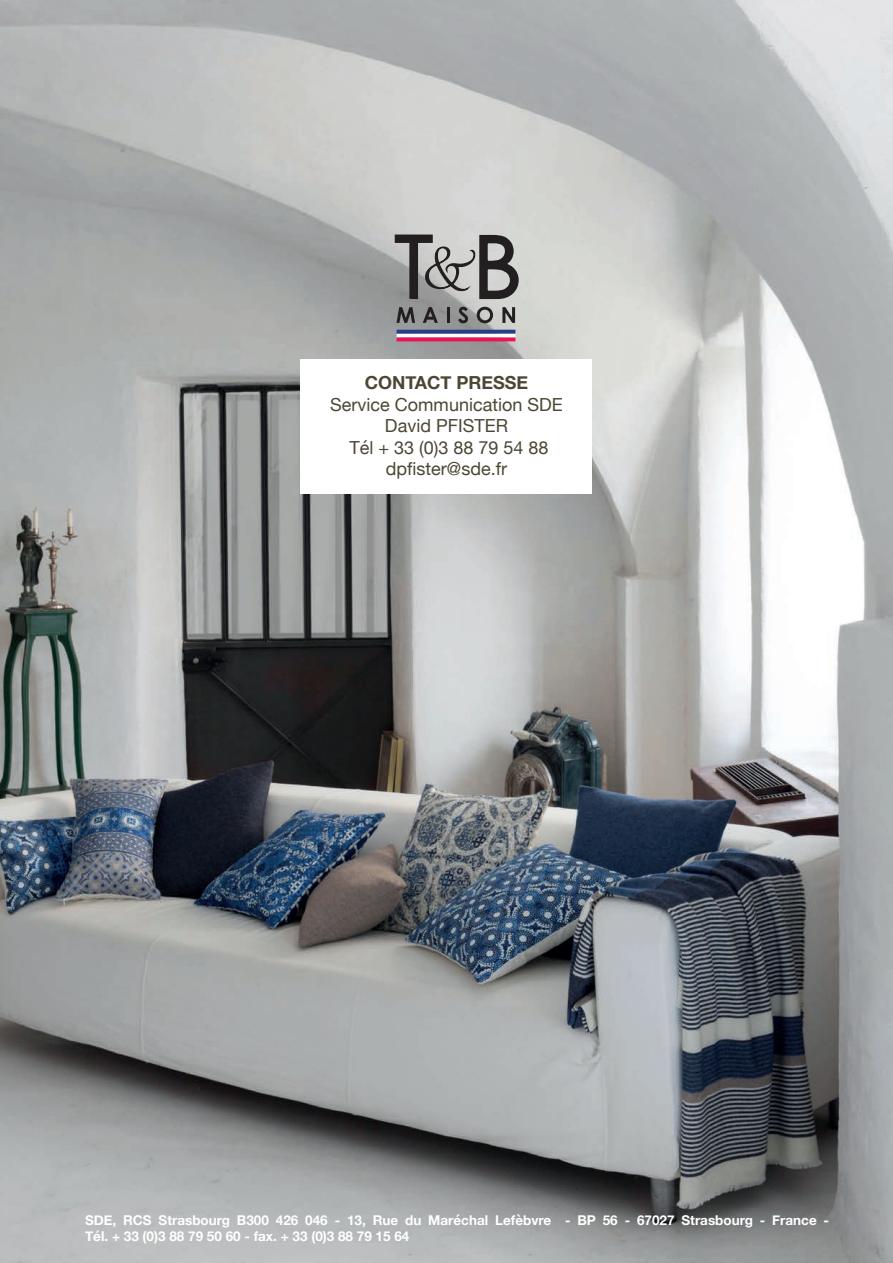
<style>
.page{position:relative;width:893px;height:1263px;background:#fff}
.page>*{position:absolute;margin:0;border:0;box-sizing:border-box;transform-origin:0 0}
.t1{font:18px/21.6px "Helvetica Neue";color:#4c4734;text-align:center}
.t2{font:700 18px "Helvetica Neue";color:#4c4734}
.t3{font:700 13.5px/16.2px "Helvetica Neue";color:#fff}
</style>
<div class="page">
<img style="left:0;top:0;width:892px;height:1263px">
<div style="left:301px;top:359px;width:291px;height:134px;background:#fff"></div>
<hr style="left:397px;top:334px;width:118px;height:3px;background:#fff">
<svg style="left:397px;top:330px;width:118px;height:4px"></svg>
<svg style="left:397px;top:337px;width:118px;height:4px"></svg>
<svg style="left:394px;top:233px;width:126px;height:67px"></svg>
<svg style="left:396px;top:307px;width:19px;height:16px"></svg>
<svg style="left:423px;top:307px;width:15px;height:16px"></svg>
<hr style="left:447px;top:307px;width:3px;height:16px;background:#231f20">
<svg style="left:458px;top:307px;width:10px;height:16px"></svg>
<svg style="left:477px;top:307px;width:16px;height:16px"></svg>
<svg style="left:502px;top:307px;width:13px;height:16px"></svg>
<h1 class="t2" style="left:365px;top:368px;width:165px">CONTACT PRESSE</h1>
<h1 class="t1" style="left:330px;top:394px;width:234px">Service Communication SDE<br>David PFISTER<br>Tél + 33 (0)3 88 79 54 88 dpfister@sde.fr</h1>
<p class="t3" style="left:85px;top:1212px;width:746px">SDE, RCS Strasbourg B300 426 046 - 13, Rue du Maréchal Lefèbvre - BP 56 - 67027 Strasbourg - France -<br>Tél. + 33 (0)3 88 79 50 60 - fax. + 33 (0)3 88 79 15 64</p>
</div>
